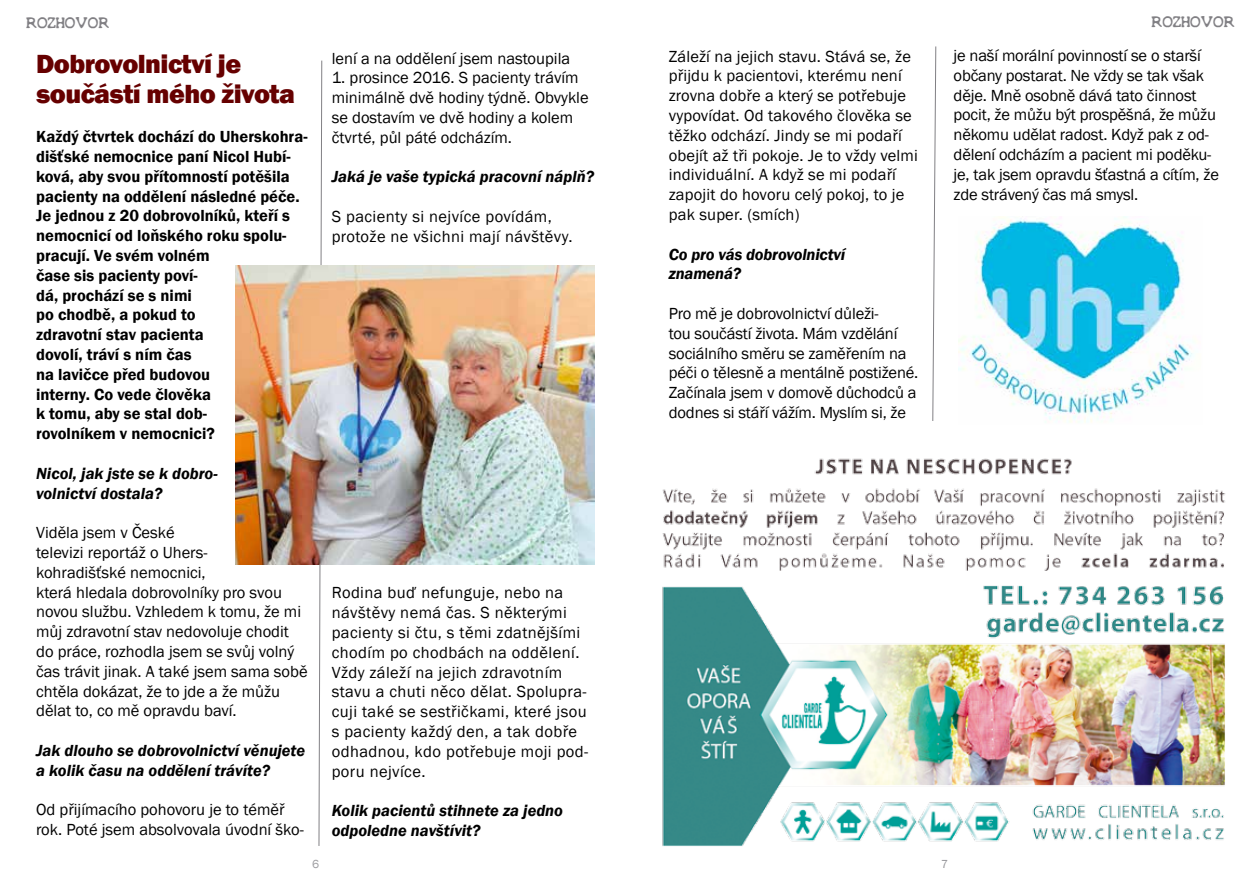
<style>
.page{position:relative;width:1259px;height:893px;background:#fff}
.page>*{position:absolute;margin:0;border:0;box-sizing:border-box;transform-origin:0 0}
.t1{font:800 27px/30px "Franklin Gothic";letter-spacing:-.02em;color:#600}
.t2{font:16.5px/19.8px "Franklin Gothic";color:#000}
.t3{font:600 16.5px/19.8px "Franklin Gothic";color:#000}
.t4{font:16.5px/19.8px "Franklin Gothic";letter-spacing:.025em;color:#000}
.t5{font:italic 600 16.5px/19.8px "Franklin Gothic";color:#000}
.t6{font:14.4px "X Files Regular";color:#818084}
.t7{font:12px "Franklin Gothic";color:#9c9ca0}
.t8{font:12px "Franklin Gothic";color:#939397}
</style>
<div class="page">
<svg style="left:318px;top:60px;width:4px;height:786px"></svg>
<img style="left:235px;top:266px;width:359px;height:298px">
<svg style="left:932px;top:46px;width:4px;height:375px"></svg>
<img style="left:662px;top:458px;width:564px;height:388px">
<img style="left:959px;top:216px;width:234px;height:207px">
<p class="t6" style="left:27px;top:17px;width:84px">ROZHOVOR</p>
<h1 class="t1" style="left:36px;top:48px;width:260px">Dobrovolnictví je součástí mého života</h1>
<p class="t3" style="left:36px;top:127px;width:273px">Každý čtvrtek dochází do Uherskohra&shy;dišťské nemocnice paní Nicol Hubí&shy;ková, aby svou přítomností potěšila pacienty na oddělení následné péče.<br>Je jednou z 20 dobrovolníků, kteří s nemocnicí od loňského roku spolu&shy;pracují. Ve svém volném<br>čase sis pacienty poví-<br>dá, prochází se s nimi<br>po chodbě, a pokud to<br>zdravotní stav pacienta<br>dovolí, tráví s ním čas<br>na lavičce před budovou<br>interny. Co vede člověka<br>k tomu, aby se stal dob-<br>rovolníkem v nemocnici?</p>
<p class="t5" style="left:36px;top:463px;width:183px">Nicol, jak jste se k dobro&shy;volnictví dostala?</p>
<p class="t2" style="left:36px;top:523px;width:273px">Viděla jsem v České<br>televizi reportáž o Uhers-<br>kohradišťské nemocnici,<br>která hledala dobrovolníky pro svou novou službu. Vzhledem k tomu, že mi můj zdravotní stav nedovoluje chodit do práce, rozhodla jsem se svůj volný čas trávit jinak. A také jsem sama sobě chtěla dokázat, že to jde a že můžu dělat to, co mě opravdu baví.</p>
<p class="t5" style="left:36px;top:741px;width:271px">Jak dlouho se dobrovolnictví věnujete a kolik času na oddělení trávíte?</p>
<p class="t2" style="left:36px;top:800px;width:269px">Od přijímacího pohovoru je to téměř rok. Poté jsem absolvovala úvodní ško-</p>
<p class="t7" style="left:312px;top:856px;width:9px">6</p>
<p class="t2" style="left:332px;top:49px;width:240px">lení a na oddělení jsem nastoupila</p>
<p class="t2" style="left:332px;top:68px;width:258px">1. prosince 2016. S pacienty trávím minimálně dvě hodiny týdně. Obvykle se dostavím ve dvě hodiny a kolem čtvrté, půl páté odcházím.</p>
<p class="t5" style="left:332px;top:167px;width:264px">Jaká je vaše typická pracovní náplň?</p>
<p class="t4" style="left:332px;top:207px;width:242px">S pacienty si nejvíce povídám, protože ne všichni mají návštěvy.</p>
<p class="t4" style="left:332px;top:583px;width:258px">Rodina buď nefunguje, nebo na návštěvy nemá čas. S některými pacienty si čtu, s těmi zdatnějšími chodím po chodbách na oddělení.<br>Vždy záleží na jejich zdravotním stavu a chuti něco dělat. Spolupra&shy;cuji také se sestřičkami, které jsou s pacienty každý den, a tak dobře odhadnou, kdo potřebuje moji pod&shy;poru nejvíce.</p>
<p class="t5" style="left:332px;top:801px;width:233px">Kolik pacientů stihnete za jedno odpoledne navštívit?</p>
<p class="t2" style="left:669px;top:46px;width:251px">Záleží na jejich stavu. Stává se, že přijdu k pacientovi, kterému není zrovna dobře a který se potřebuje vypovídat. Od takového člověka se těžko odchází. Jindy se mi podaří obejít až tři pokoje. Je to vždy velmi individuální. A když se mi podaří zapojit do hovoru celý pokoj, to je pak super. (smích)</p>
<p class="t5" style="left:669px;top:244px;width:178px">Co pro vás dobrovolnictví znamená?</p>
<p class="t2" style="left:669px;top:304px;width:251px">Pro mě je dobrovolnictví důleži-<br>tou součástí života. Mám vzdělání sociálního směru se zaměřením na péči o tělesně a mentálně postižené.<br>Začínala jsem v domově důchodců a dodnes si stáří vážím. Myslím si, že</p>
<p class="t6" style="left:1152px;top:16px;width:84px">ROZHOVOR</p>
<p class="t2" style="left:953px;top:46px;width:267px">je naší morální povinností se o starší občany postarat. Ne vždy se tak však děje. Mně osobně dává tato činnost pocit, že můžu být prospěšná, že můžu někomu udělat radost. Když pak z od&shy;dělení odcházím a pacient mi poděku&shy;je, tak jsem opravdu šťastná a cítím, že zde strávený čas má smysl.</p>
<p class="t8" style="left:941px;top:857px;width:9px">7</p>
</div>
